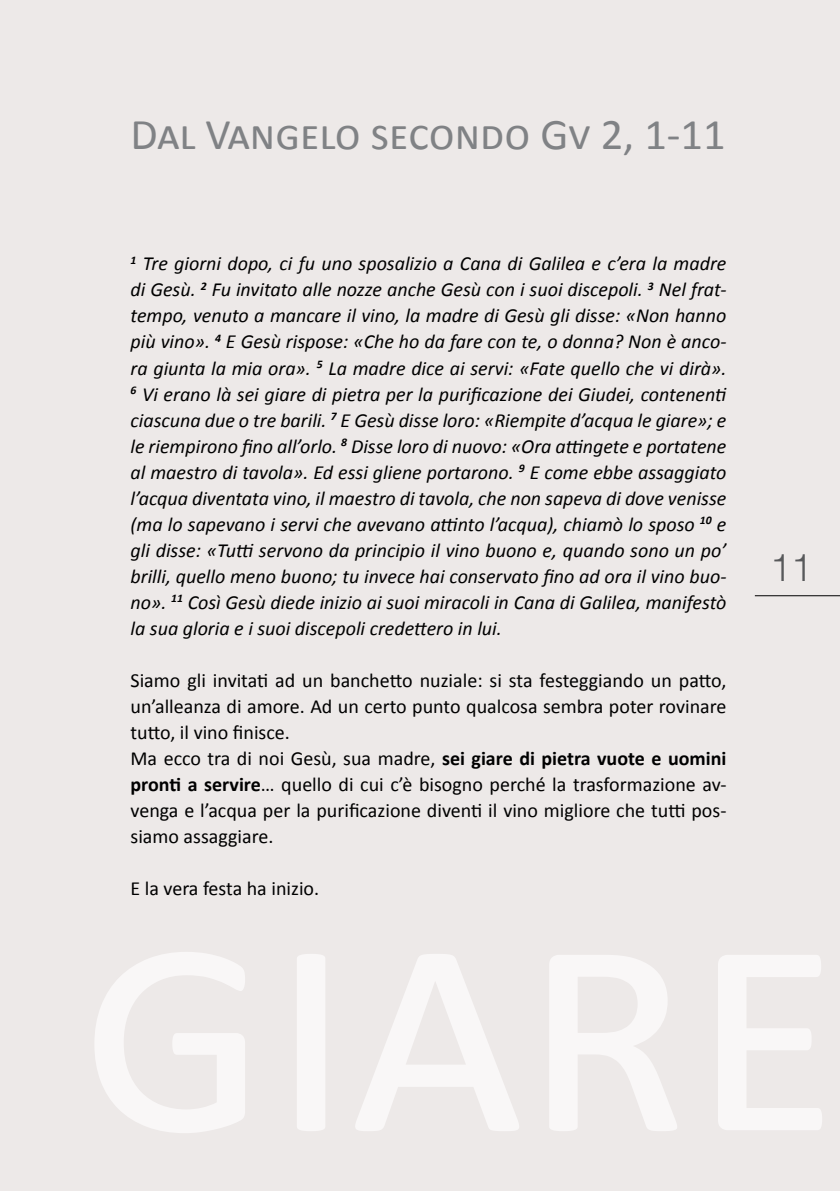
<style>
.page{position:relative;width:840px;height:1191px;background:#fff}
.page>*{position:absolute;margin:0;border:0;box-sizing:border-box;transform-origin:0 0}
.t1{font:44px "Calibri";color:#808285}
.t2{font:300 38px "Helvetica Neue";color:#58595b}
.t3{font:italic 20px/26px "Calibri";color:#000;text-align:justify}
.t4{font:20px/26px "Calibri";color:#000}
.s1{font-weight:700}
</style>
<div class="page">
<div style="left:0;top:0;width:839px;height:1191px;background:#ede9e8"></div>
<hr style="left:754px;top:595px;width:85px;height:1px;background:#000">
<h1 class="t1" style="left:130px;top:107px;width:596px">Dal Vangelo secondo Gv 2, 1-11</h1>
<p class="t3" style="left:130px;top:250px;width:597px"><sup>1</sup> Tre giorni dopo, ci fu uno sposalizio a Cana di Galilea e c’era la madre di Gesù. <sup>2</sup> Fu invitato alle nozze anche Gesù con i suoi discepoli. <sup>3</sup> Nel frat&shy;tempo, venuto a mancare il vino, la madre di Gesù gli disse: «Non hanno più vino». <sup>4</sup> E Gesù rispose: «Che ho da fare con te, o donna? Non è anco&shy;ra giunta la mia ora». <sup>5</sup> La madre dice ai servi: «Fate quello che vi dirà».<br><sup>6</sup> Vi erano là sei giare di pietra per la purificazione dei Giudei, contenenti ciascuna due o tre barili. <sup>7</sup> E Gesù disse loro: «Riempite d’acqua le giare»; e le riempirono fino all’orlo. <sup>8</sup> Disse loro di nuovo: «Ora attingete e portatene al maestro di tavola». Ed essi gliene portarono. <sup>9</sup> E come ebbe assaggiato l’acqua diventata vino, il maestro di tavola, che non sapeva di dove venisse (ma lo sapevano i servi che avevano attinto l’acqua), chiamò lo sposo <sup>10</sup> e gli disse: «Tutti servono da principio il vino buono e, quando sono un po’ brilli, quello meno buono; tu invece hai conservato fino ad ora il vino buo&shy;no». <sup>11</sup> Così Gesù diede inizio ai suoi miracoli in Cana di Galilea, manifestò la sua gloria e i suoi discepoli credettero in lui.</p>
<p class="t4" style="left:130px;top:667px;width:597px">Siamo gli invitati ad un banchetto nuziale: si sta festeggiando un patto, un’alleanza di amore. Ad un certo punto qualcosa sembra poter rovinare tutto, il vino finisce.<br>Ma ecco tra di noi Gesù, sua madre, <span class="s1">sei giare di pietra vuote e uomini pronti a servire</span>… quello di cui c’è bisogno perché la trasformazione av&shy;venga e l’acqua per la purificazione diventi il vino migliore che tutti pos&shy;siamo assaggiare.</p>
<p class="t4" style="left:130px;top:875px;width:190px">E la vera festa ha inizio.</p>
<h2 class="t2" style="left:770px;top:537px;width:44px">11</h2>
</div>
